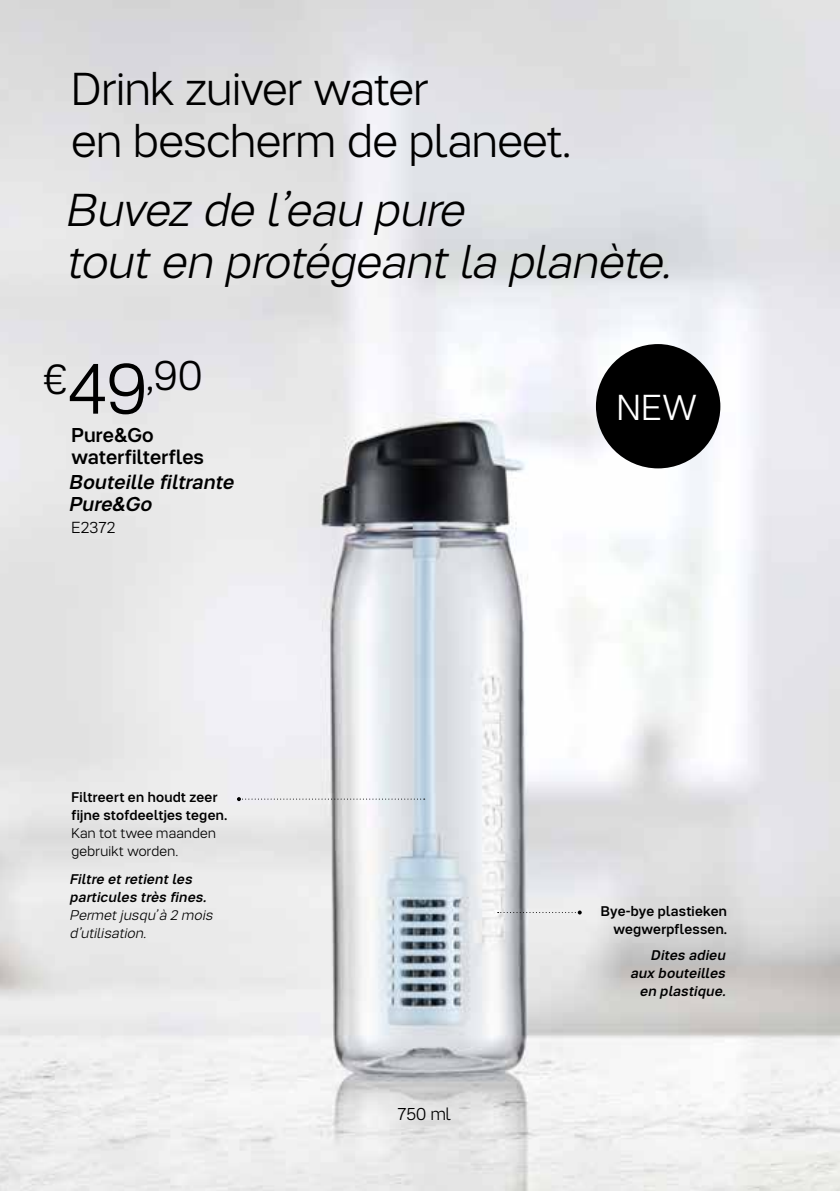
<style>
.page{position:relative;width:840px;height:1191px;background:#fff}
.page>*{position:absolute;margin:0;border:0;box-sizing:border-box;transform-origin:0 0}
.t1{font:300 46px/52px "Tupper PR Oitalic";letter-spacing:.005em;color:#000}
.t2{font:300 46px/52px "Tupper PRO";letter-spacing:-.005em;color:#000}
.t3{font:300 42px "Tupper PRO";color:#000}
.t4{font:300 36px "Tupper PRO";color:#fff}
.t5{font:500 20px/22px "Tupper PR Oitalic";letter-spacing:.01em;color:#000}
.t6{font:500 20px/22px "Tupper PRO";letter-spacing:.005em;color:#000}
.t7{font:300 17.4px "Tupper PRO";color:#000}
.t8{font:300 16px "Tupper PRO";letter-spacing:.01em;color:#000}
.t9{font:500 14px/18px "Tupper PRO";letter-spacing:.015em;color:#000;text-align:right}
.t10{font:500 14px/18px "Tupper PR Oitalic";letter-spacing:.025em;color:#000;text-align:right}
.t11{font:300 14px/18px "Tupper PR Oitalic";letter-spacing:.025em;color:#000}
.t12{font:300 14px/18px "Tupper PRO";letter-spacing:.02em;color:#000}
.s1{font-size:72px}
</style>
<div class="page">
<img style="left:0;top:0;width:839px;height:1191px">
<div style="left:595px;top:344px;width:125px;height:124px;background:#000;border-radius:50%"></div>
<svg style="left:497px;top:910px;width:84px;height:4px"></svg>
<svg style="left:237px;top:797px;width:187px;height:4px"></svg>
<h1 class="t2" style="left:71px;top:58px;width:499px">Drink zuiver water<br>en bescherm de planeet.</h1>
<h1 class="t1" style="left:71px;top:179px;width:605px">Buvez de l’eau pure<br>tout en protégeant la planète.</h1>
<h2 class="t3" style="left:43px;top:341px;width:161px">€<span class="s1">49</span>,90</h2>
<h3 class="t6" style="left:71px;top:423px;width:134px">Pure&amp;Go waterfilterfles</h3>
<h3 class="t5" style="left:71px;top:470px;width:166px">Bouteille filtrante<br>Pure&amp;Go</h3>
<p class="t8" style="left:71px;top:514px;width:45px">E2372</p>
<p class="t9" style="left:71px;top:787px;width:157px;text-align:left">Filtreert en houdt zeer fijne stofdeeltjes tegen.</p>
<p class="t12" style="left:71px;top:823px;width:146px">Kan tot twee maanden gebruikt worden.</p>
<h3 class="t4" style="left:616px;top:378px;width:81px">NEW</h3>
<p class="t10" style="left:71px;top:869px;width:138px;text-align:left">Filtre et retient les particules très fines.</p>
<p class="t11" style="left:71px;top:905px;width:144px">Permet jusqu’à 2 mois d’utilisation.</p>
<p class="t9" style="left:600px;top:901px;width:127px">Bye-bye plastieken wegwerpflessen.</p>
<p class="t7" style="left:397px;top:1099px;width:55px">750 ml</p>
<p class="t10" style="left:631px;top:945px;width:96px">Dites adieu aux bouteilles en plastique.</p>
</div>
